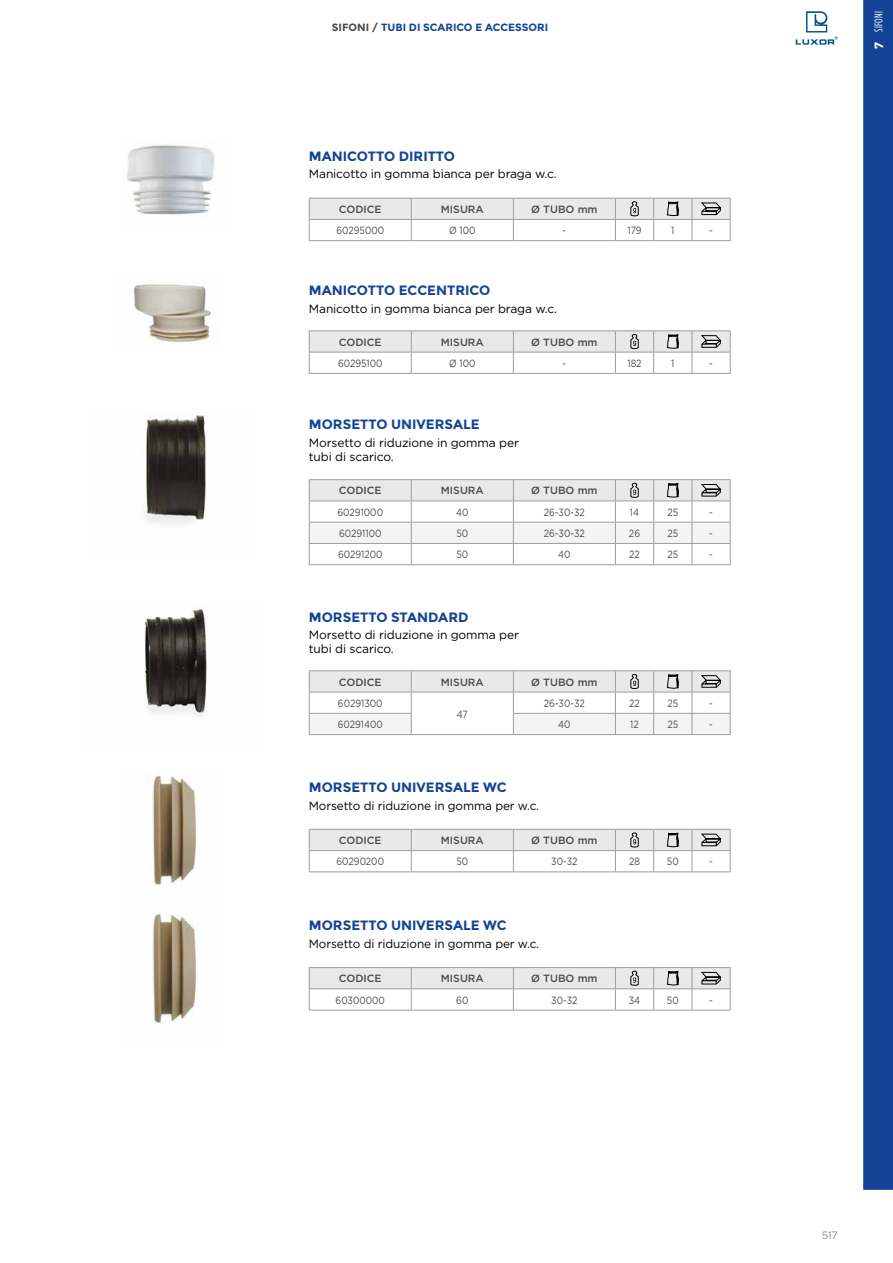
<style>
.page{position:relative;width:893px;height:1263px;background:#fff}
.page>*{position:absolute;margin:0;border:0;box-sizing:border-box;transform-origin:0 0}
.t1{font:700 13.5px "Montserrat";color:#134395}
.t2{font:12px/13.5px "Gotham";letter-spacing:-.01em;color:#000}
.t3{font:11.25px "Gotham Condensed";letter-spacing:.02em;color:#fff;scale:.95 1}
.t4{font:10.5px "Gotham";color:#4a4a49;scale:.85 1}
.t5{font:500 10.5px "Gotham";color:#4a4a49}
.t6{font:700 10.5px "Montserrat";color:#134395}
.t7{font:300 10.5px "Gotham";color:#575756}
.s1{color:#4a4a49}
.s2{font-family:"Montserrat";font-weight:700;font-size:12px}
</style>
<div class="page">
<svg style="left:796px;top:11px;width:42px;height:34px"></svg>
<div style="left:863px;top:0;width:30px;height:1190px;background:#134395"></div>
<hr style="left:309px;top:240px;width:102px;height:1px;background:#9d9d9c">
<hr style="left:411px;top:240px;width:102px;height:1px;background:#9d9d9c">
<hr style="left:513px;top:240px;width:102px;height:1px;background:#9d9d9c">
<hr style="left:615px;top:240px;width:39px;height:1px;background:#9d9d9c">
<hr style="left:654px;top:240px;width:38px;height:1px;background:#9d9d9c">
<hr style="left:692px;top:240px;width:39px;height:1px;background:#9d9d9c">
<svg style="left:309px;top:198px;width:422px;height:42px"></svg>
<hr style="left:309px;top:330px;width:102px;height:1px;background:#9d9d9c">
<hr style="left:411px;top:330px;width:102px;height:1px;background:#9d9d9c">
<hr style="left:513px;top:330px;width:102px;height:1px;background:#9d9d9c">
<hr style="left:615px;top:330px;width:39px;height:1px;background:#9d9d9c">
<hr style="left:654px;top:330px;width:38px;height:1px;background:#9d9d9c">
<hr style="left:692px;top:330px;width:39px;height:1px;background:#9d9d9c">
<hr style="left:309px;top:373px;width:102px;height:1px;background:#9d9d9c">
<hr style="left:411px;top:373px;width:102px;height:1px;background:#9d9d9c">
<hr style="left:513px;top:373px;width:102px;height:1px;background:#9d9d9c">
<hr style="left:615px;top:373px;width:39px;height:1px;background:#9d9d9c">
<hr style="left:654px;top:373px;width:38px;height:1px;background:#9d9d9c">
<hr style="left:692px;top:373px;width:39px;height:1px;background:#9d9d9c">
<svg style="left:309px;top:331px;width:422px;height:42px"></svg>
<hr style="left:309px;top:479px;width:102px;height:1px;background:#9d9d9c">
<hr style="left:411px;top:479px;width:102px;height:1px;background:#9d9d9c">
<hr style="left:513px;top:479px;width:102px;height:1px;background:#9d9d9c">
<hr style="left:615px;top:479px;width:39px;height:1px;background:#9d9d9c">
<hr style="left:654px;top:479px;width:38px;height:1px;background:#9d9d9c">
<hr style="left:692px;top:479px;width:39px;height:1px;background:#9d9d9c">
<svg style="left:309px;top:480px;width:422px;height:85px"></svg>
<hr style="left:309px;top:670px;width:102px;height:1px;background:#9d9d9c">
<hr style="left:411px;top:670px;width:102px;height:1px;background:#9d9d9c">
<hr style="left:513px;top:670px;width:102px;height:1px;background:#9d9d9c">
<hr style="left:615px;top:670px;width:39px;height:1px;background:#9d9d9c">
<hr style="left:654px;top:670px;width:38px;height:1px;background:#9d9d9c">
<hr style="left:692px;top:670px;width:39px;height:1px;background:#9d9d9c">
<svg style="left:309px;top:671px;width:422px;height:64px"></svg>
<hr style="left:309px;top:871px;width:102px;height:1px;background:#9d9d9c">
<hr style="left:411px;top:871px;width:102px;height:1px;background:#9d9d9c">
<hr style="left:513px;top:871px;width:102px;height:1px;background:#9d9d9c">
<hr style="left:615px;top:871px;width:39px;height:1px;background:#9d9d9c">
<hr style="left:654px;top:871px;width:38px;height:1px;background:#9d9d9c">
<hr style="left:692px;top:871px;width:39px;height:1px;background:#9d9d9c">
<svg style="left:309px;top:829px;width:422px;height:42px"></svg>
<hr style="left:309px;top:1010px;width:102px;height:1px;background:#9d9d9c">
<hr style="left:411px;top:1010px;width:102px;height:1px;background:#9d9d9c">
<hr style="left:513px;top:1010px;width:102px;height:1px;background:#9d9d9c">
<hr style="left:615px;top:1010px;width:39px;height:1px;background:#9d9d9c">
<hr style="left:654px;top:1010px;width:38px;height:1px;background:#9d9d9c">
<hr style="left:692px;top:1010px;width:39px;height:1px;background:#9d9d9c">
<svg style="left:309px;top:967px;width:422px;height:43px"></svg>
<img style="left:126px;top:145px;width:89px;height:70px">
<img style="left:143px;top:414px;width:63px;height:110px">
<img style="left:147px;top:772px;width:50px;height:114px">
<img style="left:133px;top:283px;width:79px;height:60px">
<img style="left:144px;top:609px;width:63px;height:107px">
<img style="left:152px;top:912px;width:47px;height:112px">
<p class="t6" style="left:332px;top:21px;width:218px"><span class="s1">SIFONI /</span> TUBI DI SCARICO E ACCESSORI</p>
<p class="t3" style="left:872px;top:49px;width:41px;rotate:-90deg"><span class="s2">7</span> SIFONI</p>
<p class="t1" style="left:309px;top:148px;width:148px">MANICOTTO DIRITTO</p>
<p class="t2" style="left:309px;top:167px;width:249px">Manicotto in gomma bianca per braga w.c.</p>
<p class="t5" style="left:339px;top:202px;width:44px">CODICE</p>
<p class="t5" style="left:441px;top:202px;width:44px">MISURA</p>
<p class="t5" style="left:531px;top:202px;width:68px">Ø TUBO mm</p>
<p class="t4" style="left:336px;top:224px;width:58px">60295000</p>
<p class="t4" style="left:449px;top:224px;width:32px">Ø 100</p>
<p class="t4" style="left:563px;top:224px;width:6px">-</p>
<p class="t4" style="left:627px;top:224px;width:18px">179</p>
<p class="t4" style="left:671px;top:224px;width:5px">1</p>
<p class="t4" style="left:709px;top:224px;width:6px">-</p>
<p class="t1" style="left:309px;top:282px;width:183px">MANICOTTO ECCENTRICO</p>
<p class="t2" style="left:309px;top:302px;width:250px">Manicotto in gomma bianca per braga w.c.</p>
<p class="t5" style="left:339px;top:335px;width:44px">CODICE</p>
<p class="t5" style="left:441px;top:335px;width:44px">MISURA</p>
<p class="t5" style="left:531px;top:335px;width:68px">Ø TUBO mm</p>
<p class="t4" style="left:338px;top:356px;width:54px">60295100</p>
<p class="t4" style="left:449px;top:356px;width:32px">Ø 100</p>
<p class="t4" style="left:563px;top:356px;width:6px">-</p>
<p class="t4" style="left:627px;top:356px;width:18px">182</p>
<p class="t4" style="left:671px;top:356px;width:5px">1</p>
<p class="t4" style="left:709px;top:356px;width:6px">-</p>
<p class="t1" style="left:309px;top:417px;width:172px">MORSETTO UNIVERSALE</p>
<p class="t2" style="left:309px;top:436px;width:211px">Morsetto di riduzione in gomma per tubi di scarico.</p>
<p class="t5" style="left:339px;top:484px;width:44px">CODICE</p>
<p class="t5" style="left:441px;top:484px;width:44px">MISURA</p>
<p class="t5" style="left:531px;top:484px;width:68px">Ø TUBO mm</p>
<p class="t4" style="left:337px;top:505px;width:55px">60291000</p>
<p class="t4" style="left:456px;top:505px;width:16px">40</p>
<p class="t4" style="left:544px;top:505px;width:50px">26-30-32</p>
<p class="t4" style="left:630px;top:505px;width:12px">14</p>
<p class="t4" style="left:667px;top:505px;width:14px">25</p>
<p class="t4" style="left:709px;top:505px;width:6px">-</p>
<p class="t4" style="left:339px;top:527px;width:51px">60291100</p>
<p class="t4" style="left:456px;top:527px;width:15px">50</p>
<p class="t4" style="left:544px;top:527px;width:50px">26-30-32</p>
<p class="t4" style="left:629px;top:527px;width:15px">26</p>
<p class="t4" style="left:667px;top:527px;width:14px">25</p>
<p class="t4" style="left:709px;top:527px;width:6px">-</p>
<p class="t4" style="left:338px;top:548px;width:54px">60291200</p>
<p class="t4" style="left:456px;top:548px;width:15px">50</p>
<p class="t4" style="left:558px;top:548px;width:16px">40</p>
<p class="t4" style="left:629px;top:548px;width:14px">22</p>
<p class="t4" style="left:667px;top:548px;width:14px">25</p>
<p class="t4" style="left:709px;top:548px;width:6px">-</p>
<p class="t1" style="left:309px;top:609px;width:161px">MORSETTO STANDARD</p>
<p class="t2" style="left:309px;top:628px;width:211px">Morsetto di riduzione in gomma per tubi di scarico.</p>
<p class="t5" style="left:339px;top:675px;width:44px">CODICE</p>
<p class="t5" style="left:441px;top:675px;width:44px">MISURA</p>
<p class="t5" style="left:531px;top:675px;width:68px">Ø TUBO mm</p>
<p class="t4" style="left:338px;top:696px;width:54px">60291300</p>
<p class="t4" style="left:457px;top:707px;width:14px">47</p>
<p class="t4" style="left:544px;top:696px;width:50px">26-30-32</p>
<p class="t4" style="left:629px;top:696px;width:14px">22</p>
<p class="t4" style="left:667px;top:696px;width:14px">25</p>
<p class="t4" style="left:709px;top:696px;width:6px">-</p>
<p class="t4" style="left:338px;top:718px;width:55px">60291400</p>
<p class="t4" style="left:558px;top:718px;width:16px">40</p>
<p class="t4" style="left:630px;top:718px;width:12px">12</p>
<p class="t4" style="left:667px;top:718px;width:14px">25</p>
<p class="t4" style="left:709px;top:718px;width:6px">-</p>
<p class="t1" style="left:309px;top:779px;width:199px">MORSETTO UNIVERSALE WC</p>
<p class="t2" style="left:309px;top:798px;width:232px">Morsetto di riduzione in gomma per w.c.</p>
<p class="t5" style="left:339px;top:833px;width:44px">CODICE</p>
<p class="t5" style="left:441px;top:833px;width:44px">MISURA</p>
<p class="t5" style="left:531px;top:833px;width:68px">Ø TUBO mm</p>
<p class="t4" style="left:336px;top:855px;width:57px">60290200</p>
<p class="t4" style="left:456px;top:855px;width:15px">50</p>
<p class="t4" style="left:551px;top:855px;width:32px">30-32</p>
<p class="t4" style="left:629px;top:855px;width:14px">28</p>
<p class="t4" style="left:667px;top:855px;width:15px">50</p>
<p class="t4" style="left:709px;top:855px;width:6px">-</p>
<p class="t1" style="left:309px;top:917px;width:199px">MORSETTO UNIVERSALE WC</p>
<p class="t2" style="left:309px;top:937px;width:232px">Morsetto di riduzione in gomma per w.c.</p>
<p class="t5" style="left:339px;top:972px;width:44px">CODICE</p>
<p class="t5" style="left:441px;top:972px;width:44px">MISURA</p>
<p class="t5" style="left:531px;top:972px;width:68px">Ø TUBO mm</p>
<p class="t4" style="left:336px;top:993px;width:60px">60300000</p>
<p class="t4" style="left:456px;top:993px;width:16px">60</p>
<p class="t4" style="left:551px;top:993px;width:32px">30-32</p>
<p class="t4" style="left:629px;top:993px;width:15px">34</p>
<p class="t4" style="left:667px;top:993px;width:15px">50</p>
<p class="t4" style="left:709px;top:993px;width:6px">-</p>
<p class="t7" style="left:822px;top:1229px;width:17px">517</p>
</div>
